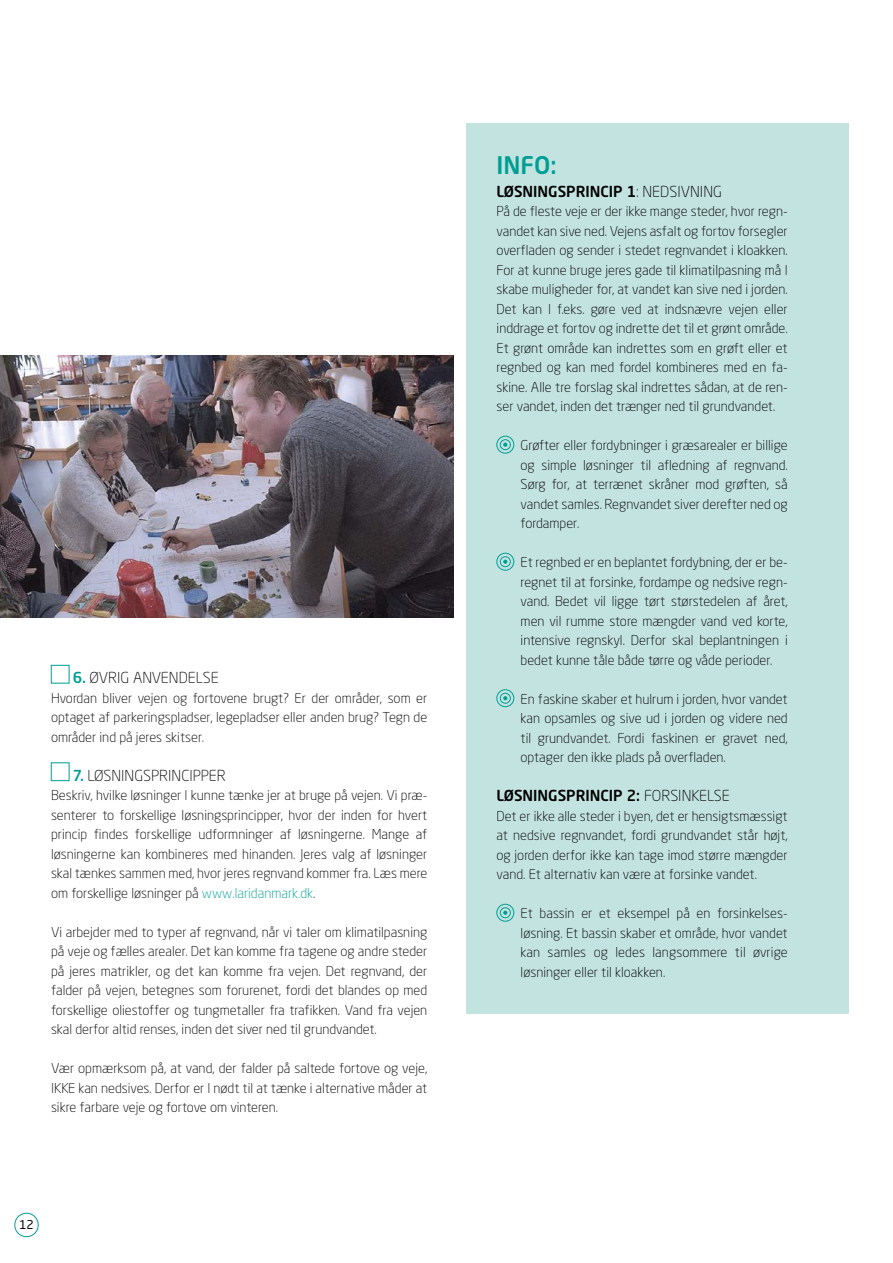
<style>
.page{position:relative;width:893px;height:1263px;background:#fff}
.page>*{position:absolute;margin:0;border:0;box-sizing:border-box;transform-origin:0 0}
.t1{font:500 24px "Neo Sans Std";color:#009e93}
.t2{font:500 15px "Neo Sans Std";color:#000}
.t3{font:300 15px "Neo Sans Std";color:#000}
.t4{font:300 13.5px/19.5px "Neo Sans Std";color:#000;text-align:justify}
.t5{font:12px "Neo Sans Std";color:#000}
.s1{font-weight:500;color:#009e93}
.s2{color:#009e93}
.s3{font-weight:300}
</style>
<div class="page">
<div style="left:14px;top:1213px;width:25px;height:24px;border:1px solid #009e93;border-radius:50%"></div>
<div style="left:466px;top:123px;width:382px;height:891px;background:#c3e3e1"></div>
<div style="left:497px;top:436px;width:17px;height:17px;border:1px solid #009e93;border-radius:50%"></div>
<div style="left:500px;top:439px;width:11px;height:11px;border:1px solid #009e93;border-radius:50%"></div>
<svg style="left:503px;top:443px;width:4px;height:4px"></svg>
<div style="left:497px;top:553px;width:17px;height:17px;border:1px solid #009e93;border-radius:50%"></div>
<div style="left:500px;top:556px;width:11px;height:11px;border:1px solid #009e93;border-radius:50%"></div>
<svg style="left:503px;top:560px;width:4px;height:4px"></svg>
<div style="left:497px;top:689px;width:17px;height:18px;border:1px solid #009e93;border-radius:50%"></div>
<div style="left:500px;top:693px;width:11px;height:10px;border:1px solid #009e93;border-radius:50%"></div>
<svg style="left:503px;top:696px;width:4px;height:4px"></svg>
<div style="left:497px;top:904px;width:17px;height:17px;border:1px solid #009e93;border-radius:50%"></div>
<div style="left:500px;top:907px;width:11px;height:11px;border:1px solid #009e93;border-radius:50%"></div>
<svg style="left:503px;top:911px;width:4px;height:4px"></svg>
<img style="left:0;top:355px;width:453px;height:263px">
<p class="t3" style="left:73px;top:669px;width:147px"><span class="s1">6.</span> øvrig anvendelSe</p>
<p class="t4" style="left:51px;top:688px;width:378px">hvordan bliver vejen og fortovene brugt? er der områder, som er optaget af parkeringspladser, legepladser eller anden brug? tegn de områder ind på jeres skitser.</p>
<p class="t3" style="left:73px;top:766px;width:155px"><span class="s1">7.</span> løSningSprinCipper</p>
<p class="t4" style="left:51px;top:785px;width:378px">beskriv, hvilke løsninger i kunne tænke jer at bruge på vejen. vi præ&shy;senterer to forskellige løsningsprincipper, hvor der inden for hvert princip findes forskellige udformninger af løsningerne. mange af løsningerne kan kombineres med hinanden. jeres valg af løsninger skal tænkes sammen med, hvor jeres regnvand kommer fra. læs mere om forskellige løsninger på <span class="s2">www.laridanmark.dk</span>.</p>
<p class="t4" style="left:51px;top:922px;width:378px">vi arbejder med to typer af regnvand, når vi taler om klimatilpasning på veje og fælles arealer. det kan komme fra tagene og andre steder på jeres matrikler, og det kan komme fra vejen. det regnvand, der falder på vejen, betegnes som forurenet, fordi det blandes op med forskellige oliestoffer og tungmetaller fra trafikken. vand fra vejen skal derfor altid renses, inden det siver ned til grundvandet.</p>
<p class="t4" style="left:51px;top:1058px;width:378px">vær opmærksom på, at vand, der falder på saltede fortove og veje, ikke kan nedsives. derfor er i nødt til at tænke i alternative måder at sikre farbare veje og fortove om vinteren.</p>
<p class="t5" style="left:19px;top:1218px;width:16px">12</p>
<h1 class="t1" style="left:497px;top:150px;width:62px">INFO:</h1>
<p class="t2" style="left:497px;top:182px;width:227px">LØSNINGSPRINCIP 1<span class="s3">: nedSivning</span></p>
<p class="t4" style="left:497px;top:201px;width:293px">på de fleste veje er der ikke mange steder, hvor regn&shy;vandet kan sive ned. vejens asfalt og fortov forsegler overfladen og sender i stedet regnvandet i kloakken. for at kunne bruge jeres gade til klimatilpasning må i skabe muligheder for, at vandet kan sive ned i jorden. det kan i f.eks. gøre ved at indsnævre vejen eller inddrage et fortov og indrette det til et grønt område. et grønt område kan indrettes som en grøft eller et regnbed og kan med fordel kombineres med en fa&shy;skine. alle tre forslag skal indrettes sådan, at de ren&shy;ser vandet, inden det trænger ned til grundvandet.</p>
<p class="t4" style="left:521px;top:435px;width:269px">grøfter eller fordybninger i græsarealer er billige og simple løsninger til afledning af regnvand.<br>Sørg for, at terrænet skråner mod grøften, så vandet samles. regnvandet siver derefter ned og fordamper.</p>
<p class="t4" style="left:521px;top:552px;width:269px">et regnbed er en beplantet fordybning, der er be&shy;regnet til at forsinke, fordampe og nedsive regn&shy;vand. bedet vil ligge tørt størstedelen af året, men vil rumme store mængder vand ved korte, intensive regnskyl. derfor skal beplantningen i bedet kunne tåle både tørre og våde perioder.</p>
<p class="t4" style="left:521px;top:689px;width:269px">en faskine skaber et hulrum i jorden, hvor vandet kan opsamles og sive ud i jorden og videre ned til grundvandet. fordi faskinen er gravet ned, optager den ikke plads på overfladen.</p>
<p class="t2" style="left:497px;top:786px;width:235px">LØSNINGSPRINCIP 2: <span class="s3">forSinkelSe</span></p>
<p class="t4" style="left:497px;top:806px;width:293px">det er ikke alle steder i byen, det er hensigtsmæssigt at nedsive regnvandet, fordi grundvandet står højt, og jorden derfor ikke kan tage imod større mængder vand. et alternativ kan være at forsinke vandet.</p>
<p class="t4" style="left:521px;top:903px;width:269px">et bassin er et eksempel på en forsinkelses&shy;løsning. et bassin skaber et område, hvor vandet kan samles og ledes langsommere til øvrige løsninger eller til kloakken.</p>
</div>
